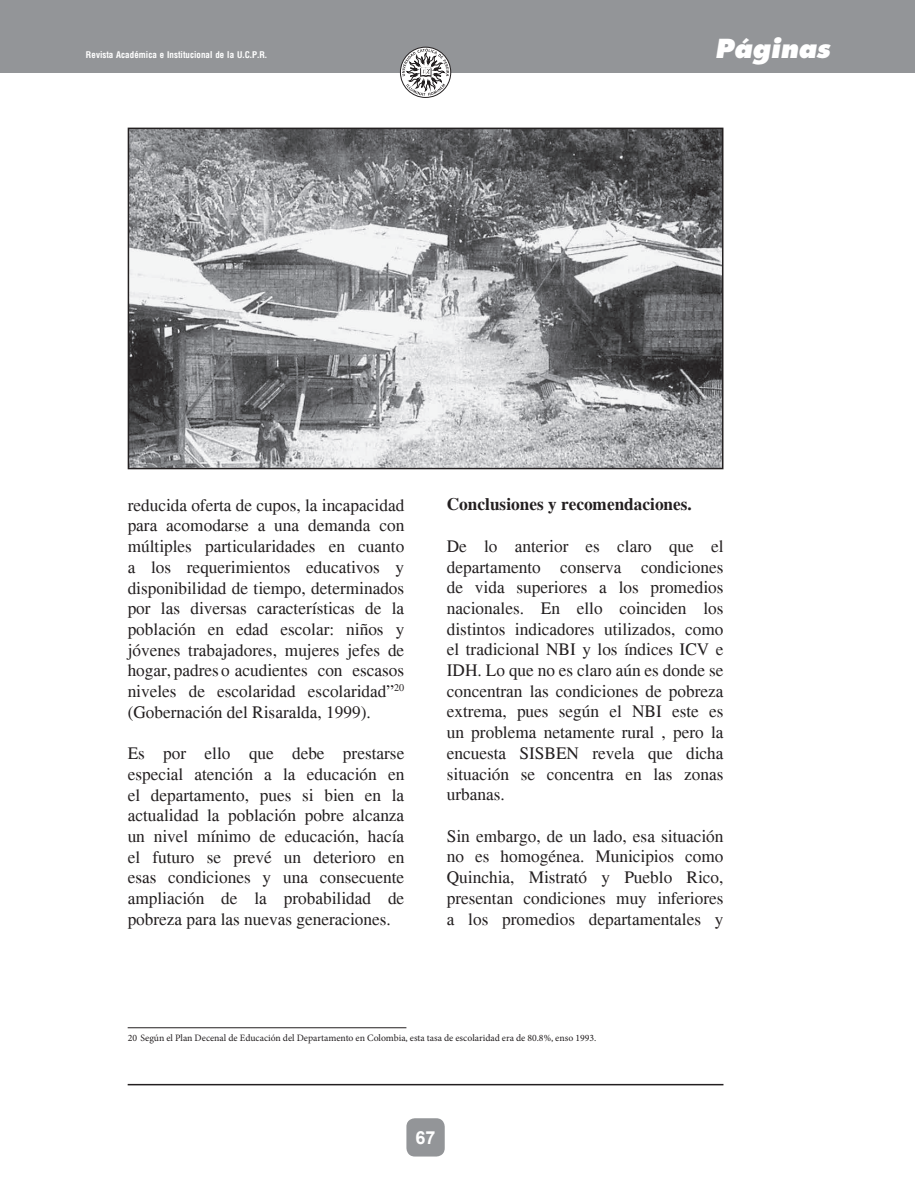
<style>
.page{position:relative;width:915px;height:1191px;background:#fff}
.page>*{position:absolute;margin:0;border:0;box-sizing:border-box;transform-origin:0 0}
.t1{font:italic 800 25.5px "Futura Std";letter-spacing:-.005em;color:#fff}
.t2{font:700 18px "Arial";color:#fff}
.t3{font:17.25px/20.7px "Times";color:#231f20;text-align:justify}
.t4{font:700 17.25px "Times";color:#231f20}
.t5{font:9.75px "Minion Pro";color:#231f20}
.t6{font:700 condensed 9px "Arena";color:#fff}
</style>
<div class="page">
<div style="left:406px;top:1118px;width:38px;height:38px;background:#939598;border-radius:9px"></div>
<div style="left:0;top:0;width:914px;height:72px;background:#939598"></div>
<svg style="left:399px;top:46px;width:52px;height:52px"></svg>
<hr style="left:128px;top:1084px;width:595px;height:1px;background:#231f20">
<hr style="left:128px;top:1027px;width:278px;height:1px;background:#231f20">
<img style="left:131px;top:131px;width:589px;height:335px">
<div style="left:128px;top:128px;width:595px;height:341px;border:2px solid #231f20"></div>
<p class="t6" style="left:86px;top:50px;width:183px">Revista Académica e Institucional de la U.C.P.R.</p>
<h1 class="t1" style="left:714px;top:33px;width:116px">Páginas</h1>
<p class="t3" style="left:128px;top:494px;width:278px">reducida oferta de cupos, la incapacidad para acomodarse a una demanda con múltiples particularidades en cuanto a los requerimientos educativos y disponibilidad de tiempo, determinados por las diversas características de la población en edad escolar: niños y jóvenes trabajadores, mujeres jefes de hogar, padres o acudientes con escasos niveles de escolaridad escolaridad”<sup>20 </sup>(Gobernación del Risaralda, 1999).</p>
<p class="t3" style="left:128px;top:743px;width:278px">Es por ello que debe prestarse especial atención a la educación en el departamento, pues si bien en la actualidad la población pobre alcanza un nivel mínimo de educación, hacía el futuro se prevé un deterioro en esas condiciones y una consecuente ampliación de la probabilidad de pobreza para las nuevas generaciones.</p>
<p class="t4" style="left:446px;top:494px;width:246px">Conclusiones y recomendaciones.</p>
<p class="t3" style="left:446px;top:535px;width:278px">De lo anterior es claro que el departamento conserva condiciones de vida superiores a los promedios nacionales. En ello coinciden los distintos indicadores utilizados, como el tradicional NBI y los índices ICV e IDH. Lo que no es claro aún es donde se concentran las condiciones de pobreza extrema, pues según el NBI este es un problema netamente rural , pero la encuesta SISBEN revela que dicha situación se concentra en las zonas urbanas.</p>
<p class="t3" style="left:446px;top:825px;width:278px">Sin embargo, de un lado, esa situación no es homogénea. Municipios como Quinchia, Mistrató y Pueblo Rico, presentan condiciones muy inferiores a los promedios departamentales y</p>
<p class="t5" style="left:128px;top:1031px;width:470px">20 Según el Plan Decenal de Educación del Departamento en Colombia, esta tasa de escolaridad era de 80.8%, enso 1993.</p>
<p class="t2" style="left:415px;top:1124px;width:22px">67</p>
</div>
